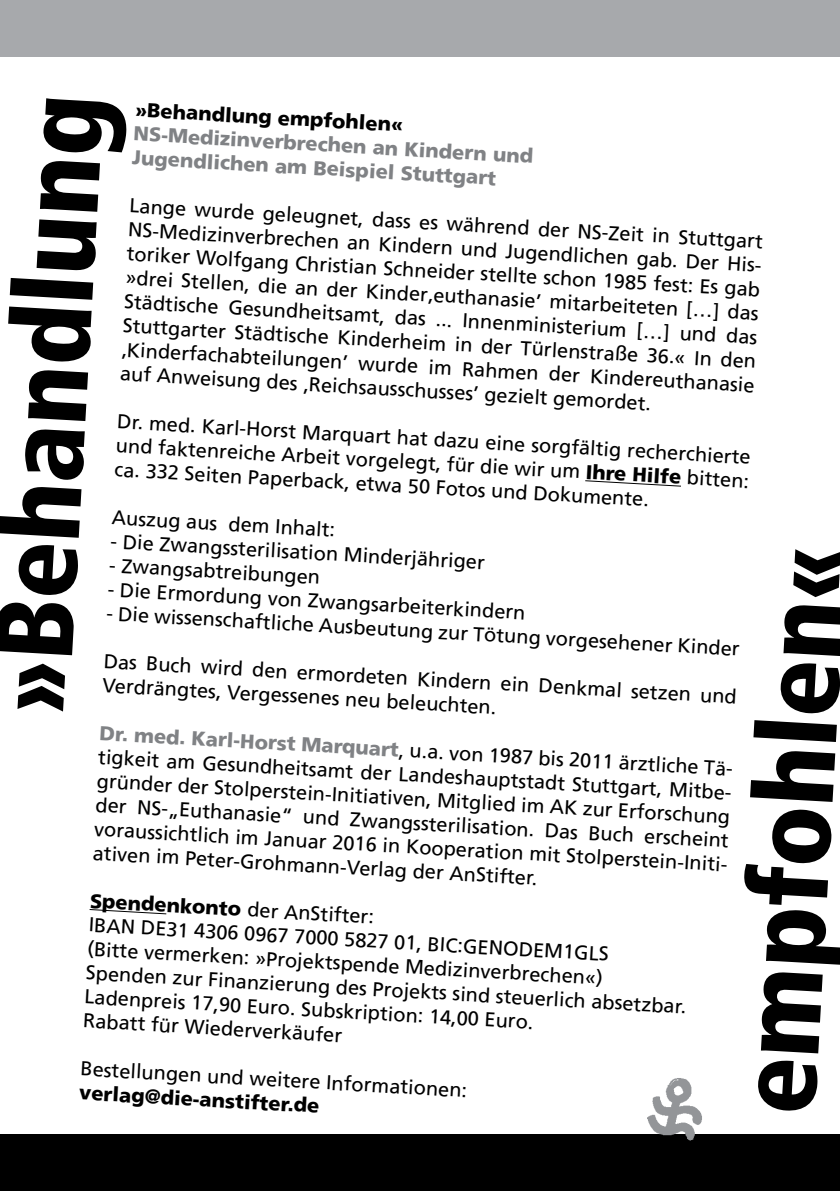
<style>
.page{position:relative;width:840px;height:1191px;background:#fff}
.page>*{position:absolute;margin:0;border:0;box-sizing:border-box;transform-origin:0 0}
.t1{font:900 condensed 110px "Frutiger";color:#000}
.t2{font:20px/24px "Frutiger";color:#000}
.t3{font:900 20px/24px "Frutiger";color:#808285}
.t4{font:900 20px "Frutiger";color:#000}
.s1{font-weight:900}
.s2{font-weight:900;color:#808285}
</style>
<div class="page">
<div style="left:0;top:0;width:839px;height:57px;background:#a7a9ac"></div>
<div style="left:0;top:1134px;width:839px;height:57px;background:#000"></div>
<svg style="left:585px;top:480px;width:96px;height:7px"></svg>
<svg style="left:89px;top:909px;width:78px;height:6px"></svg>
<img style="left:647px;top:1078px;width:55px;height:63px">
<h1 class="t1" style="left:-35px;top:712px;width:624px;rotate:-87deg">»Behandlung</h1>
<p class="t4" style="left:136px;top:98px;width:270px;rotate:3deg">»Behandlung empfohlen«</p>
<p class="t3" style="left:134px;top:122px;width:401px;rotate:3deg">NS-Medizinverbrechen an Kindern und<br>Jugendlichen am Beispiel Stuttgart</p>
<p class="t2" style="left:129px;top:195px;width:639px;rotate:3deg">Lange wurde geleugnet, dass es während der NS-Zeit in Stuttgart NS-Medizinverbrechen an Kindern und Jugendlichen gab. Der His&shy;toriker Wolfgang Christian Schneider stellte schon 1985 fest: Es gab »drei Stellen, die an der Kinder‚euthanasie’ mitarbeiteten […] das Städtische Gesundheitsamt, das ... Innenministerium […] und das Stuttgarter Städtische Kinderheim in der Türlenstraße 36.« In den ‚Kinderfachabteilungen’ wurde im Rahmen der Kindereuthanasie auf Anweisung des ‚Reichsausschusses’ gezielt gemordet.</p>
<p class="t2" style="left:118px;top:410px;width:635px;text-align:justify;rotate:3deg">Dr. med. Karl-Horst Marquart hat dazu eine sorgfältig recherchierte und faktenreiche Arbeit vorgelegt, für die wir um <span class="s1">Ihre Hilfe</span> bitten: ca. 332 Seiten Paperback, etwa 50 Fotos und Dokumente.</p>
<p class="t2" style="left:112px;top:505px;width:225px;rotate:3deg">Auszug aus dem Inhalt:</p>
<p class="t2" style="left:111px;top:529px;width:376px;rotate:3deg">- Die Zwangssterilisation Minderjähriger</p>
<h1 class="t1" style="left:711px;top:1111px;width:573px;rotate:-87deg">empfohlen«</h1>
<p class="t2" style="left:110px;top:553px;width:213px;rotate:3deg">- Zwangsabtreibungen</p>
<p class="t2" style="left:108px;top:578px;width:419px;rotate:3deg">- Die Ermordung von Zwangsarbeiterkindern</p>
<p class="t2" style="left:107px;top:602px;width:635px;rotate:3deg">- Die wissenschaftliche Ausbeutung zur Tötung vorgesehener Kinder</p>
<p class="t2" style="left:104px;top:650px;width:635px;line-height:23.4px;rotate:3deg">Das Buch wird den ermordeten Kindern ein Denkmal setzen und<br>Verdrängtes, Vergessenes neu beleuchten.</p>
<p class="t2" style="left:100px;top:722px;width:639px;rotate:3deg"><span class="s2">Dr. med. Karl-Horst Marquart</span>, u.a. von 1987 bis 2011 ärztliche Tä&shy;tigkeit am Gesundheitsamt der Landeshauptstadt Stuttgart, Mitbe&shy;gründer der Stolperstein-Initiativen, Mitglied im AK zur Erforschung der NS-„Euthanasie“ und Zwangssterilisation. Das Buch erscheint voraussichtlich im Januar 2016 in Kooperation mit Stolperstein-Initi&shy;ativen im Peter-Grohmann-Verlag der AnStifter.</p>
<p class="t2" style="left:90px;top:889px;width:602px;rotate:3deg"><span class="s1">Spendenkonto</span> der AnStifter:<br>IBAN DE31 4306 0967 7000 5827 01, BIC:GENODEM1GLS<br>(Bitte vermerken: »Projektspende Medizinverbrechen«)<br>Spenden zur Finanzierung des Projekts sind steuerlich absetzbar.<br>Ladenpreis 17,90 Euro. Subskription: 14,00 Euro.<br>Rabatt für Wiederverkäufer</p>
<p class="t2" style="left:81px;top:1057px;width:388px;rotate:3deg">Bestellungen und weitere Informationen:</p>
<p class="t4" style="left:80px;top:1080px;width:242px;rotate:3deg">verlag@die-anstifter.de</p>
</div>
